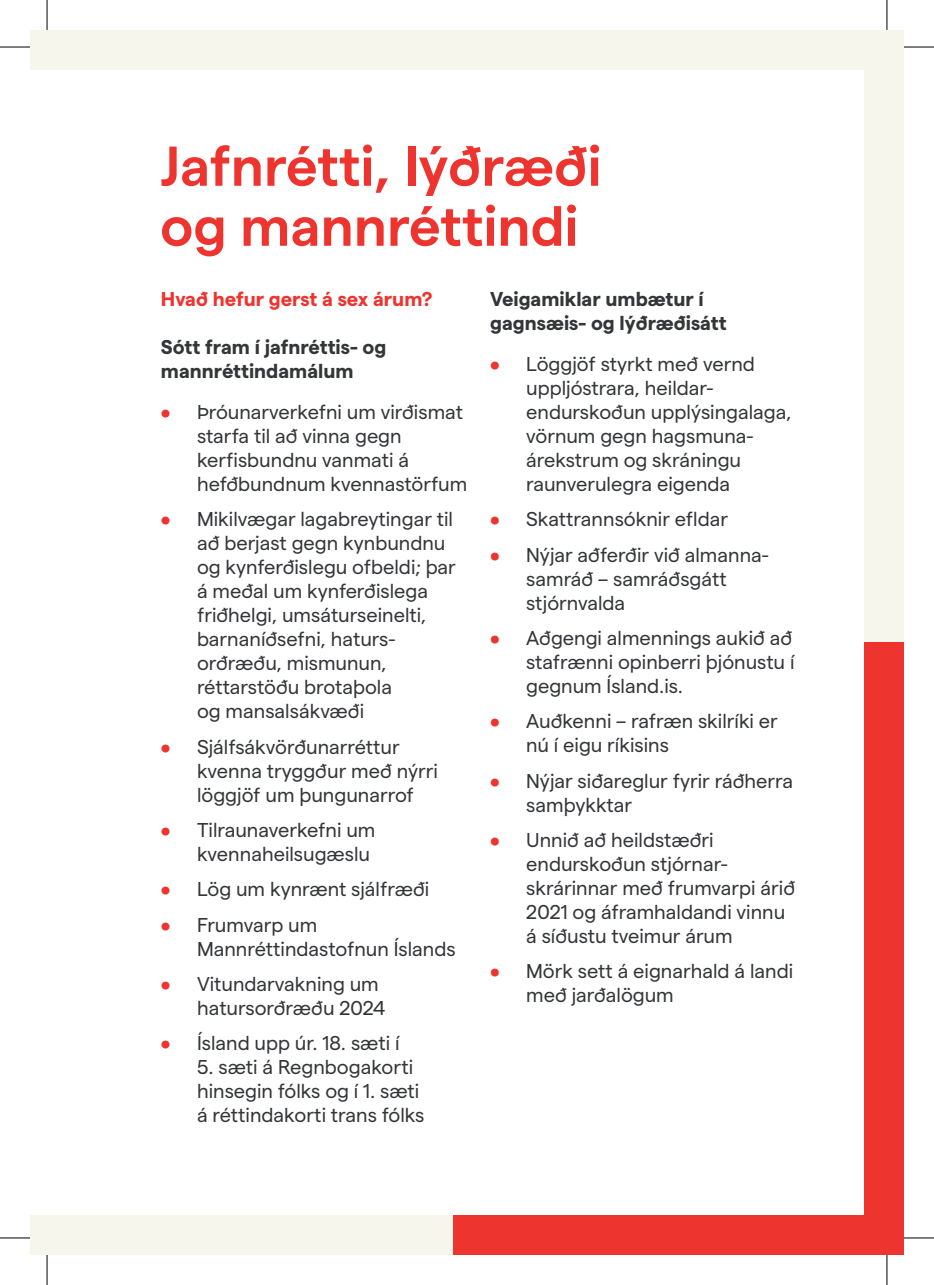
<style>
.page{position:relative;width:934px;height:1285px;background:#fff}
.page>*{position:absolute;margin:0;border:0;box-sizing:border-box;transform-origin:0 0}
.t1{font:600 56px/60px "Matter";color:#ee342e}
.t2{font:20px/24px "Matter";color:#333539}
.t3{font:700 20px/24px "Matter";color:#333539}
.t4{font:700 20px "Matter";color:#ee342e}
.s1{color:#ee342e}
</style>
<div class="page">
<div style="left:30px;top:1216px;width:873px;height:39px;background:#f6f6ed"></div>
<div style="left:864px;top:30px;width:39px;height:1225px;background:#f6f6ed"></div>
<div style="left:30px;top:30px;width:873px;height:39px;background:#f6f6ed"></div>
<div style="left:864px;top:642px;width:39px;height:613px;background:#ee342e"></div>
<div style="left:453px;top:1216px;width:450px;height:39px;background:#ee342e"></div>
<hr style="left:0;top:47px;width:30px;height:1px;background:#000">
<hr style="left:903px;top:47px;width:30px;height:1px;background:#000">
<hr style="left:0;top:1237px;width:30px;height:1px;background:#000">
<hr style="left:903px;top:1237px;width:30px;height:1px;background:#000">
<hr style="left:47px;top:0;width:1px;height:30px;background:#000">
<hr style="left:47px;top:1255px;width:1px;height:30px;background:#000">
<hr style="left:886px;top:0;width:1px;height:30px;background:#000">
<hr style="left:886px;top:1255px;width:1px;height:30px;background:#000">
<h1 class="t1" style="left:160px;top:131px;width:442px">Jafnrétti, lýðræði og mannréttindi</h1>
<p class="t4" style="left:161px;top:284px;width:273px">Hvað hefur gerst á sex árum?</p>
<p class="t3" style="left:161px;top:333px;width:227px">Sótt fram í jafnréttis- og mannréttindamálum</p>
<p class="t2" style="left:197px;top:398px;width:272px;text-indent:-36px"><span class="s1">•</span> Þróunarverkefni um virðismat starfa til að vinna gegn kerfisbundnu vanmati á hefðbundnum kvennastörfum</p>
<p class="t2" style="left:197px;top:505px;width:260px;text-indent:-36px"><span class="s1">•</span> Mikilvægar lagabreytingar til að berjast gegn kynbundnu og kynferðislegu ofbeldi; þar á meðal um kynferðislega friðhelgi, umsáturseinelti, barnaníðsefni, haturs&shy;orðræðu, mismunun, réttarstöðu brotaþola<br>og mansalsákvæði</p>
<p class="t2" style="left:197px;top:733px;width:242px;text-indent:-36px"><span class="s1">•</span> Sjálfsákvörðunarréttur kvenna tryggður með nýrri löggjöf um þungunarrof</p>
<p class="t2" style="left:161px;top:816px;width:216px;text-align:right"><span class="s1">•</span> Tilraunaverkefni um kvennaheilsugæslu</p>
<p class="t2" style="left:161px;top:875px;width:270px"><span class="s1">•</span> Lög um kynrænt sjálfræði</p>
<p class="t2" style="left:197px;top:911px;width:260px;text-indent:-36px"><span class="s1">•</span> Frumvarp um<br>Mannréttindastofnun Íslands</p>
<p class="t2" style="left:197px;top:970px;width:190px;text-indent:-36px"><span class="s1">•</span> Vitundarvakning um hatursorðræðu 2024</p>
<p class="t2" style="left:161px;top:1029px;width:240px"><span class="s1">•</span> Ísland upp úr. 18. sæti í</p>
<p class="t2" style="left:197px;top:1053px;width:229px">5. sæti á Regnbogakorti hinsegin fólks og í 1. sæti á réttindakorti trans fólks</p>
<p class="t3" style="left:490px;top:285px;width:238px">Veigamiklar umbætur í gagnsæis- og lýðræðisátt</p>
<p class="t2" style="left:526px;top:350px;width:267px;text-indent:-36px"><span class="s1">•</span> Löggjöf styrkt með vernd uppljóstrara, heildar&shy;endurskoðun upplýsingalaga, vörnum gegn hagsmuna&shy;árekstrum og skráningu raunverulegra eigenda</p>
<p class="t2" style="left:490px;top:505px;width:239px"><span class="s1">•</span> Skattrannsóknir efldar</p>
<p class="t2" style="left:526px;top:541px;width:244px;text-indent:-36px"><span class="s1">•</span> Nýjar aðferðir við almanna&shy;samráð – samráðsgátt stjórnvalda</p>
<p class="t2" style="left:526px;top:624px;width:270px;text-align:justify;text-indent:-36px"><span class="s1">•</span> Aðgengi almennings aukið að stafrænni opinberri þjónustu í gegnum Ísland.is.</p>
<p class="t2" style="left:526px;top:707px;width:253px;text-indent:-36px"><span class="s1">•</span> Auðkenni – rafræn skilríki er nú í eigu ríkisins</p>
<p class="t2" style="left:526px;top:767px;width:268px;text-indent:-36px"><span class="s1">•</span> Nýjar siðareglur fyrir ráðherra samþykktar</p>
<p class="t2" style="left:526px;top:826px;width:270px;text-indent:-36px"><span class="s1">•</span> Unnið að heildstæðri endurskoðun stjórnar&shy;skrárinnar með frumvarpi árið<br>2021 og áframhaldandi vinnu á síðustu tveimur árum</p>
<p class="t2" style="left:526px;top:957px;width:268px;text-indent:-36px"><span class="s1">•</span> Mörk sett á eignarhald á landi með jarðalögum</p>
</div>
